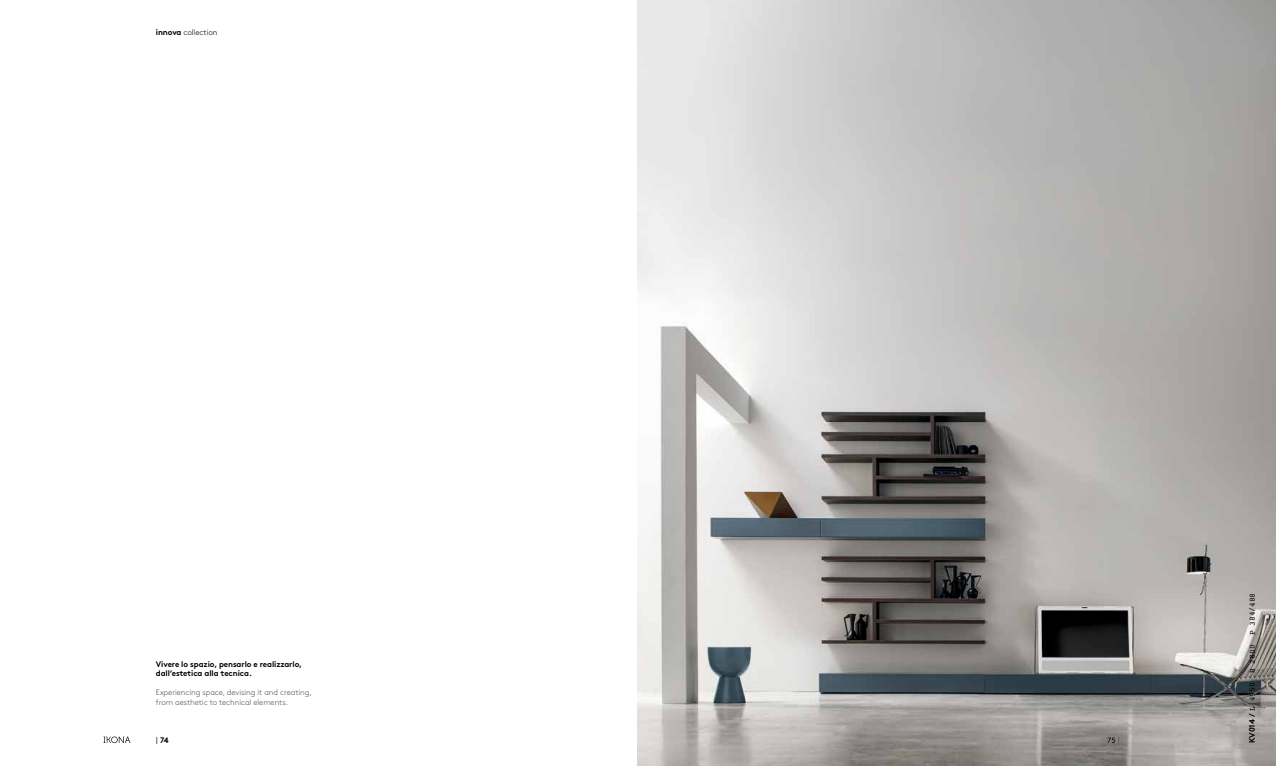
<style>
.page{position:relative;width:1276px;height:766px;background:#fff}
.page>*{position:absolute;margin:0;border:0;box-sizing:border-box;transform-origin:0 0}
.t1{font:300 8px/9.5px "Brown";letter-spacing:-.01em;color:#565656}
.t2{font:700 8px/9.5px "Brown";letter-spacing:-.01em;color:#000}
.t3{font:8px "Courier";letter-spacing:-.01em;color:#000}
.t4{font:300 8px "Brown";letter-spacing:-.01em;color:#000}
.s1{font-weight:700}
.s2{font-family:"Akkurat";font-weight:400}
.s3{font-family:"Brown";font-weight:700}
</style>
<div class="page">
<img style="left:638px;top:0;width:638px;height:765px">
<svg style="left:104px;top:736px;width:26px;height:6px"></svg>
<p class="t4" style="left:156px;top:26px;width:63px"><span class="s1">innova</span> collection</p>
<p class="t2" style="left:156px;top:658px;width:148px">Vivere lo spazio, pensarlo e realizzarlo, dall’estetica alla tecnica.</p>
<p class="t1" style="left:156px;top:687px;width:157px">Experiencing space, devising it and creating, from aesthetic to technical elements.</p>
<p class="t2" style="left:156px;top:734px;width:14px"><span class="s2">|</span> 74</p>
<p class="t2" style="left:1107px;top:734px;width:14px">75 <span class="s2">|</span></p>
<p class="t3" style="left:1246px;top:743px;width:152px;rotate:-90deg"><span class="s3">KV014 /</span> L 4950 H 2800 P 384/488</p>
</div>
